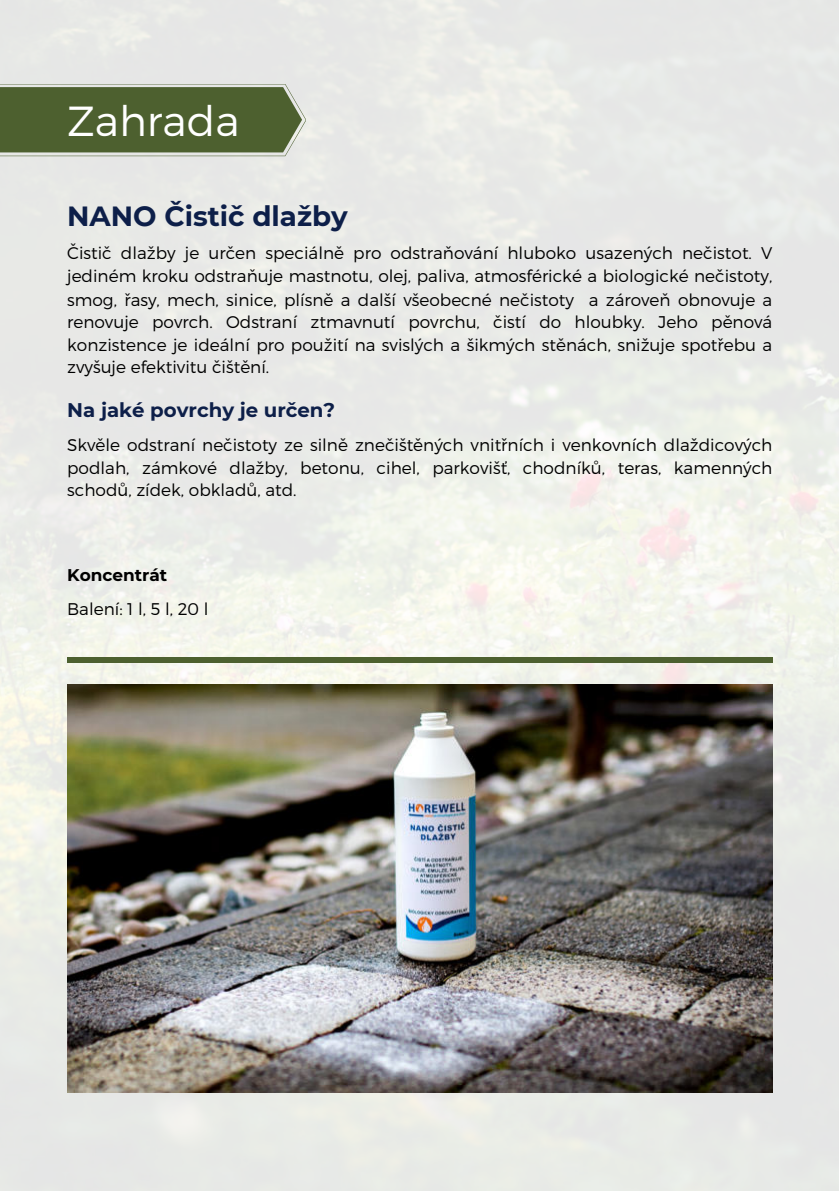
<style>
.page{position:relative;width:839px;height:1191px;background:#fff}
.page>*{position:absolute;margin:0;border:0;box-sizing:border-box;transform-origin:0 0}
.t1{font:300 42px "Montserrat";color:#fff}
.t2{font:700 27.8px "Montserrat";color:#0d1f49}
.t3{font:700 19.8px "Montserrat";color:#0d1f49}
.t4{font:300 17px/22.8px "Montserrat";color:#000;text-align:justify}
.t5{font:700 17px "Montserrat";color:#000}
</style>
<div class="page">
<img style="left:0;top:0;width:838px;height:1191px">
<hr style="left:67px;top:658px;width:705px;height:4px;background:#4d602f">
<svg style="left:0;top:84px;width:306px;height:72px;background:#5f7045"></svg>
<img style="left:67px;top:684px;width:705px;height:408px">
<h1 class="t1" style="left:67px;top:95px;width:174px">Zahrada</h1>
<h2 class="t2" style="left:67px;top:196px;width:282px">NANO Čistič dlažby</h2>
<p class="t4" style="left:67px;top:241px;width:706px">Čistič dlažby je určen speciálně pro odstraňování hluboko usazených nečistot. V jediném kroku odstraňuje mastnotu, olej, paliva, atmosférické a biologické nečistoty, smog, řasy, mech, sinice, plísně a další všeobecné nečistoty a zároveň obnovuje a renovuje povrch. Odstraní ztmavnutí povrchu, čistí do hloubky. Jeho pěnová konzistence je ideální pro použití na svislých a šikmých stěnách, snižuje spotřebu a zvyšuje efektivitu čištění.</p>
<p class="t3" style="left:67px;top:396px;width:269px">Na jaké povrchy je určen?</p>
<p class="t4" style="left:67px;top:434px;width:706px">Skvěle odstraní nečistoty ze silně znečištěných vnitřních i venkovních dlaždicových podlah, zámkové dlažby, betonu, cihel, parkovišť, chodníků, teras, kamenných schodů, zídek, obkladů, atd.</p>
<p class="t5" style="left:67px;top:562px;width:102px">Koncentrát</p>
<p class="t4" style="left:67px;top:597px;width:143px">Balení: 1 l, 5 l, 20 l</p>
</div>
